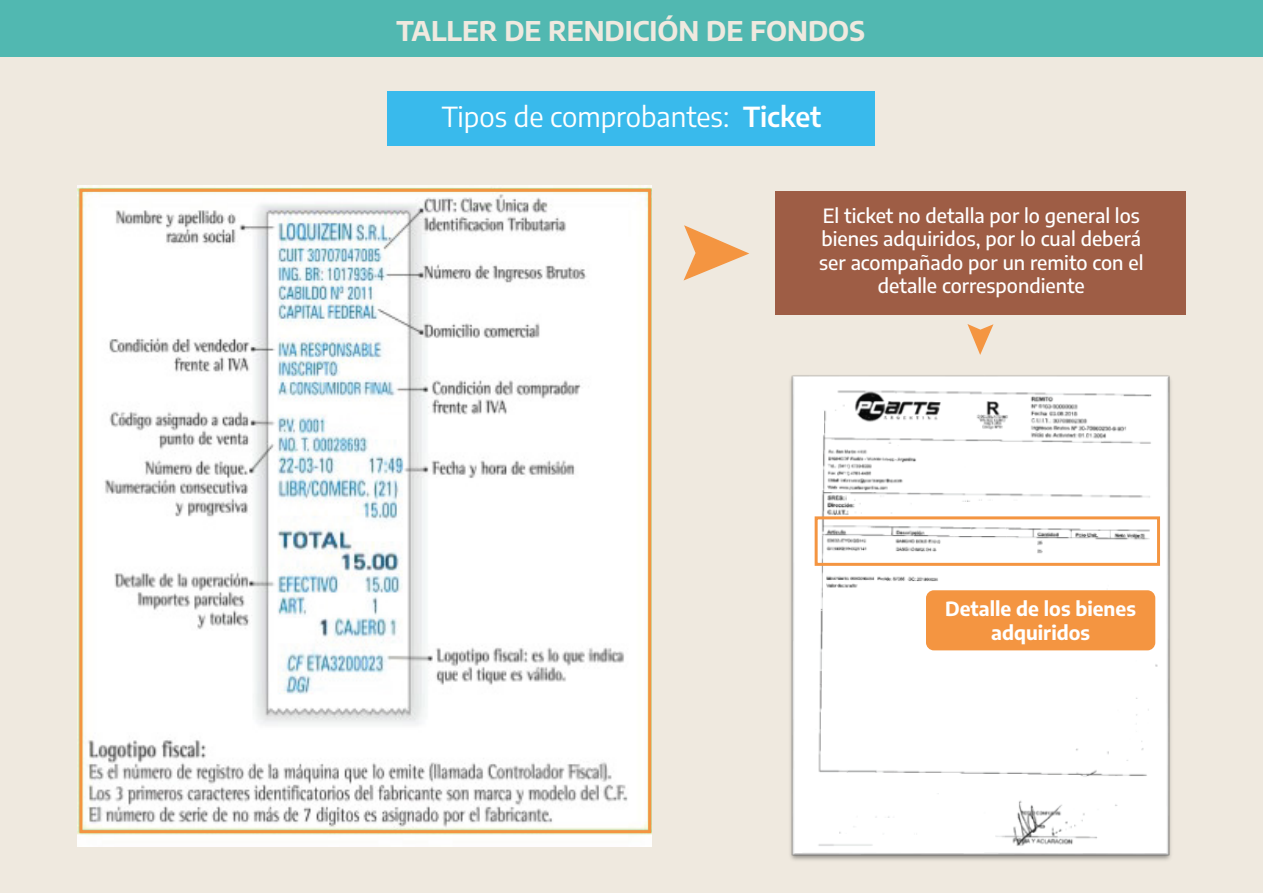
<style>
.page{position:relative;width:1263px;height:893px;background:#efe9df}
.page>*{position:absolute;margin:0;border:0;box-sizing:border-box;transform-origin:0 0}
.t1{font:27.45px "Encode Sans";color:#fff}
.t2{font:700 27px "Encode Sans";color:#efe9df}
.t3{font:500 19.5px/23.4px "Encode Sans";color:#fff;text-align:center}
.t4{font:700 19.5px/23.4px "Encode Sans";color:#fff;text-align:center}
.s1{font-weight:600}
</style>
<div class="page">
<div style="left:0;top:0;width:1263px;height:56px;background:#51b8b1"></div>
<div style="left:388px;top:91px;width:487px;height:55px;background:#39baec"></div>
<img style="left:77px;top:186px;width:575px;height:660px">
<img style="left:790px;top:375px;width:381px;height:486px">
<svg style="left:684px;top:225px;width:65px;height:55px"></svg>
<svg style="left:967px;top:324px;width:26px;height:31px"></svg>
<div style="left:775px;top:191px;width:411px;height:123px;background:#9e5d45"></div>
<div style="left:926px;top:590px;width:229px;height:60px;background:#f49541;border-radius:8px"></div>
<div style="left:815px;top:516px;width:345px;height:50px;border:3px solid #f49541"></div>
<div style="left:79px;top:189px;width:572px;height:644px;border:3px solid #f49541"></div>
<h2 class="t2" style="left:396px;top:12px;width:470px">TALLER DE RENDICIÓN DE FONDOS</h2>
<h1 class="t1" style="left:442px;top:98px;width:381px">Tipos de comprobantes: <span class="s1">Ticket</span></h1>
<p class="t3" style="left:819px;top:203px;width:326px">El ticket no detalla por lo general los bienes adquiridos, por lo cual deberá ser acompañado por un remito con el detalle correspondiente</p>
<p class="t4" style="left:945px;top:596px;width:192px">Detalle de los bienes adquiridos</p>
</div>
